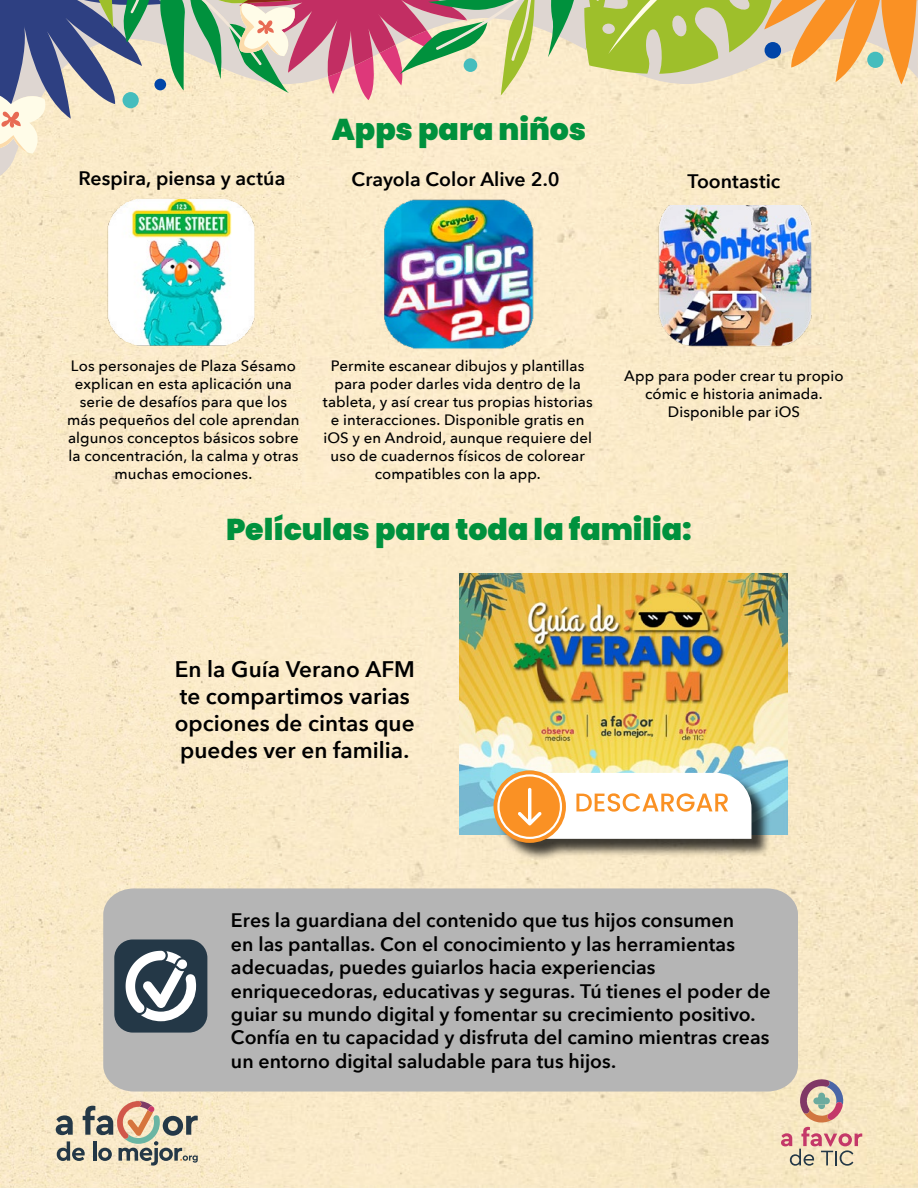
<style>
.page{position:relative;width:918px;height:1188px;background:#fff}
.page>*{position:absolute;margin:0;border:0;box-sizing:border-box;transform-origin:0 0}
.t1{font:900 30px "Poppins";color:#00913d}
.t2{font:600 22.5px/27px "Avenir Next";color:#000}
.t3{font:600 19.5px/23.4px "Avenir Next";color:#000}
.t4{font:500 15px/18px "Avenir Next";letter-spacing:.005em;color:#000;text-align:center}
</style>
<div class="page">
<img style="left:302px;top:176px;width:616px;height:442px">
<img style="left:249px;top:618px;width:669px;height:570px">
<div style="left:0;top:176px;width:302px;height:443px;background:#fbebca"></div>
<img style="left:0;top:618px;width:249px;height:570px">
<div style="left:0;top:154px;width:918px;height:22px;background:#faebc9"></div>
<svg style="left:0;top:0;width:918px;height:154px;background:#d2c6a6"></svg>
<svg style="left:56px;top:1101px;width:142px;height:65px;background:#c3b8a2"></svg>
<svg style="left:781px;top:1079px;width:81px;height:87px;background:#dcc0ac"></svg>
<div style="left:103px;top:888px;width:695px;height:204px;background:#b5b5b5"></div>
<div style="left:114px;top:939px;width:93px;height:94px;background:#243847;border-radius:18px"></div>
<svg style="left:126px;top:951px;width:70px;height:70px"></svg>
<img style="left:459px;top:574px;width:328px;height:261px">
<div style="left:495px;top:772px;width:276px;height:89px;background:#000;opacity:.75"></div>
<svg style="left:493px;top:770px;width:73px;height:73px"></svg>
<svg style="left:497px;top:773px;width:254px;height:66px"></svg>
<img style="left:625px;top:206px;width:220px;height:145px">
<img style="left:379px;top:194px;width:158px;height:162px">
<img style="left:98px;top:190px;width:165px;height:164px">
<h1 class="t1" style="left:332px;top:112px;width:256px">Apps para niños</h1>
<h3 class="t3" style="left:78px;top:166px;width:209px">Respira, piensa y actúa</h3>
<h3 class="t3" style="left:352px;top:167px;width:209px">Crayola Color Alive 2.0</h3>
<h3 class="t3" style="left:687px;top:169px;width:95px">Toontastic</h3>
<p class="t4" style="left:67px;top:356px;width:234px">Los personajes de Plaza Sésamo explican en esta aplicación una serie de desafíos para que los más pequeños del cole aprendan algunos conceptos básicos sobre la concentración, la calma y otras muchas emociones.</p>
<p class="t4" style="left:323px;top:356px;width:271px">Permite escanear dibujos y plantillas para poder darles vida dentro de la tableta, y así crear tus propias historias e interacciones. Disponible gratis en iOS y en Android, aunque requiere del uso de cuadernos físicos de colorear compatibles con la app.</p>
<p class="t4" style="left:624px;top:367px;width:221px">App para poder crear tu propio cómic e historia animada.<br>Disponible par iOS</p>
<h1 class="t1" style="left:226px;top:512px;width:467px">Películas para toda la familia:</h1>
<h2 class="t2" style="left:175px;top:655px;width:242px">En la Guía Verano AFM te compartimos varias opciones de cintas que puedes ver en familia.</h2>
<p class="t3" style="left:231px;top:908px;width:541px">Eres la guardiana del contenido que tus hijos consumen<br>en las pantallas. Con el conocimiento y las herramientas adecuadas, puedes guiarlos hacia experiencias enriquecedoras, educativas y seguras. Tú tienes el poder de guiar su mundo digital y fomentar su crecimiento positivo.<br>Confía en tu capacidad y disfruta del camino mientras creas un entorno digital saludable para tus hijos.</p>
</div>
